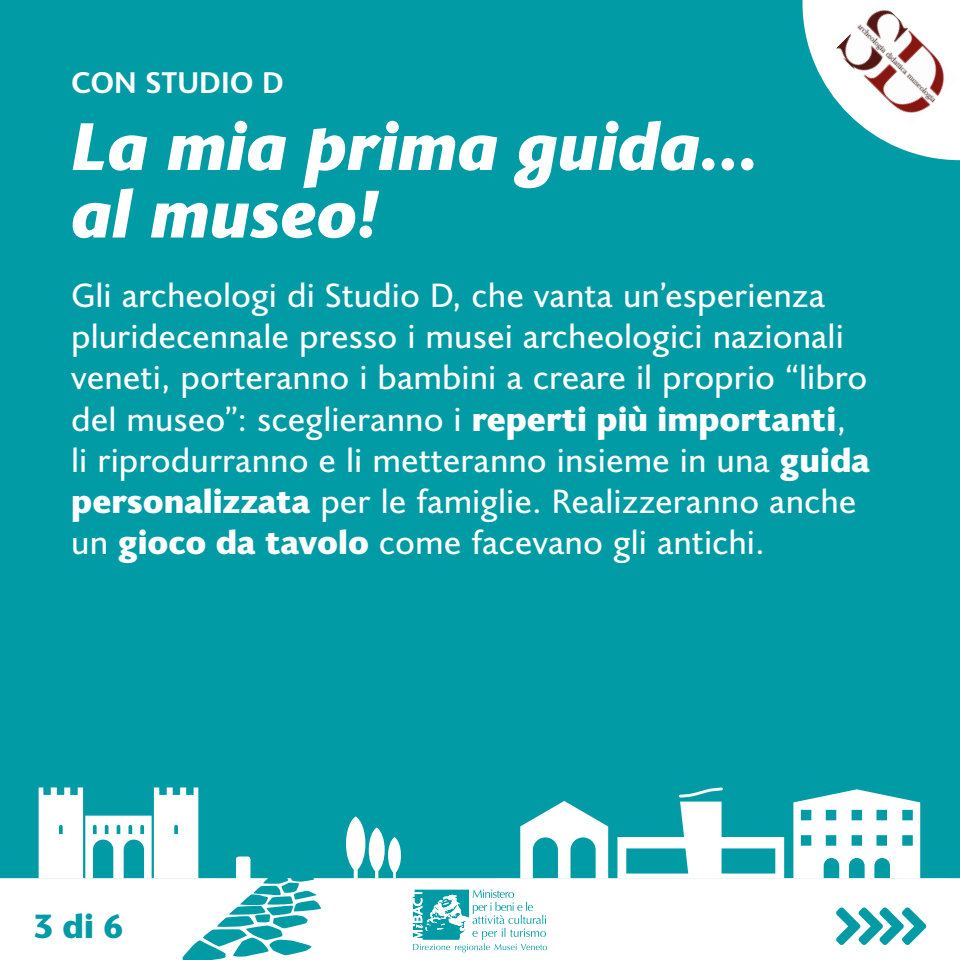
<style>
.page{position:relative;width:960px;height:960px;background:#009ba4}
.page>*{position:absolute;margin:0;border:0;box-sizing:border-box;transform-origin:0 0}
.t1{font:italic 900 67.5px/67.5px "Joanna Sans Nova";color:#fff}
.t2{font:33.75px/41.2px "Joanna Sans Nova";color:#fff}
.t3{font:900 33.75px "Joanna Sans Nova";color:#009ba4}
.t4{font:700 30px "Joanna Sans Nova";color:#fff}
.s1{font-weight:900}
</style>
<div class="page">
<svg style="left:39px;top:787px;width:159px;height:70px"></svg>
<svg style="left:0;top:857px;width:960px;height:103px;fill:#fff"></svg>
<svg style="left:346px;top:816px;width:55px;height:62px"></svg>
<svg style="left:793px;top:789px;width:127px;height:89px"></svg>
<svg style="left:520px;top:801px;width:88px;height:77px"></svg>
<svg style="left:617px;top:787px;width:167px;height:91px"></svg>
<svg style="left:836px;top:907px;width:91px;height:38px"></svg>
<svg style="left:413px;top:890px;width:134px;height:62px"></svg>
<svg style="left:803px;top:0;width:157px;height:160px"></svg>
<img style="left:835px;top:2px;width:123px;height:123px">
<p class="t4" style="left:71px;top:61px;width:214px">CON STUDIO D</p>
<h1 class="t1" style="left:71px;top:108px;width:689px">La mia prima guida... al museo!</h1>
<p class="t2" style="left:71px;top:273px;width:800px">Gli archeologi di Studio D, che vanta un’esperienza pluridecennale presso i musei archeologici nazionali veneti, porteranno i bambini a creare il proprio “libro del museo”: sceglieranno i <span class="s1">reperti più importanti</span>, li riprodurranno e li metteranno insieme in una <span class="s1">guida personalizzata</span> per le famiglie. Realizzeranno anche un <span class="s1">gioco da tavolo</span> come facevano gli antichi.</p>
<p class="t3" style="left:34px;top:901px;width:91px">3 di 6</p>
</div>
